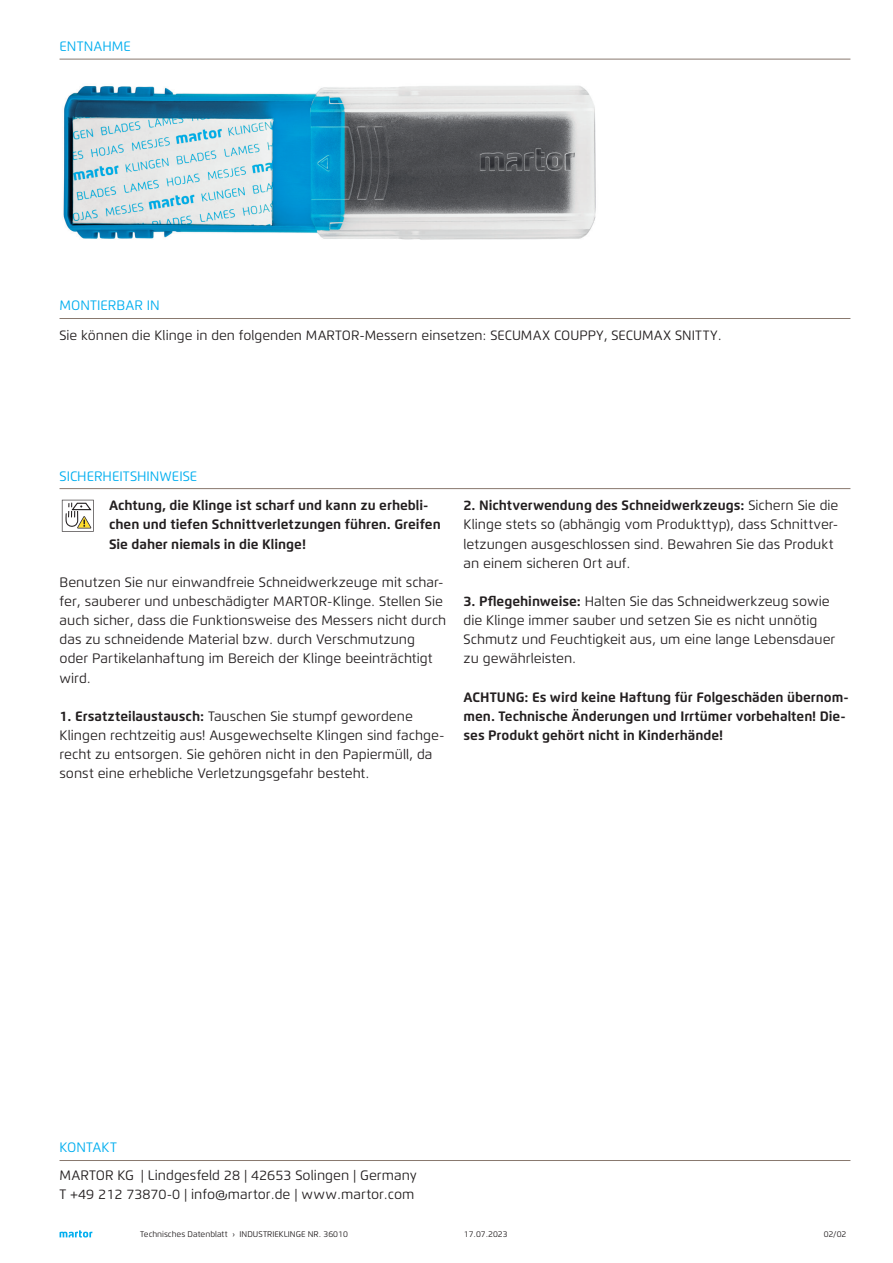
<style>
.page{position:relative;width:893px;height:1263px;background:#fff}
.page>*{position:absolute;margin:0;border:0;box-sizing:border-box;transform-origin:0 0}
.t1{font:13.65px/19.2px "Flexo";color:#231f20}
.t2{font:700 13.65px/19.2px "Flexo";color:#231f20}
.t3{font:13.65px "Flexo";color:#00aeef}
.t4{font:13.5px "Flexo";color:#231f20}
.t5{font:8.25px "Flexo";color:#231f20}
.s1{font-weight:700}
</style>
<div class="page">
<img style="left:63px;top:85px;width:533px;height:155px">
<svg style="left:60px;top:1230px;width:32px;height:7px"></svg>
<hr style="left:60px;top:488px;width:790px;height:1px;background:#89786e">
<hr style="left:60px;top:59px;width:790px;height:1px;background:#89786e">
<hr style="left:60px;top:318px;width:790px;height:1px;background:#89786e">
<hr style="left:60px;top:1160px;width:790px;height:1px;background:#89786e">
<svg style="left:62px;top:500px;width:32px;height:32px"></svg>
<p class="t3" style="left:60px;top:38px;width:73px">ENTNAHME</p>
<p class="t3" style="left:60px;top:297px;width:102px">MONTIERBAR IN</p>
<p class="t4" style="left:60px;top:327px;width:664px">Sie können die Klinge in den folgenden MARTOR-Messern einsetzen: SECUMAX COUPPY, SECUMAX SNITTY.</p>
<p class="t3" style="left:60px;top:467px;width:139px">SICHERHEITSHINWEISE</p>
<p class="t2" style="left:109px;top:496px;width:333px">Achtung, die Klinge ist scharf und kann zu erhebli&shy;chen und tiefen Schnittverletzungen führen. Greifen<br>Sie daher niemals in die Klinge!</p>
<p class="t1" style="left:60px;top:572px;width:388px">Benutzen Sie nur einwandfreie Schneidwerkzeuge mit schar&shy;fer, sauberer und unbeschädigter MARTOR-Klinge. Stellen Sie auch sicher, dass die Funktionsweise des Messers nicht durch das zu schneidende Material bzw. durch Verschmutzung oder Partikelanhaftung im Bereich der Klinge beeinträchtigt wird.</p>
<p class="t1" style="left:60px;top:706px;width:386px"><span class="s1">1. Ersatzteilaustausch:</span> Tauschen Sie stumpf gewordene Klingen rechtzeitig aus! Ausgewechselte Klingen sind fachge&shy;recht zu entsorgen. Sie gehören nicht in den Papiermüll, da sonst eine erhebliche Verletzungsgefahr besteht.</p>
<p class="t1" style="left:463px;top:496px;width:377px"><span class="s1">2. Nichtverwendung des Schneidwerkzeugs:</span> Sichern Sie die Klinge stets so (abhängig vom Produkttyp), dass Schnittver&shy;letzungen ausgeschlossen sind. Bewahren Sie das Produkt an einem sicheren Ort auf.</p>
<p class="t1" style="left:463px;top:592px;width:373px"><span class="s1">3. Pflegehinweise:</span> Halten Sie das Schneidwerkzeug sowie die Klinge immer sauber und setzen Sie es nicht unnötig Schmutz und Feuchtigkeit aus, um eine lange Lebensdauer zu gewährleisten.</p>
<p class="t2" style="left:463px;top:687px;width:387px">ACHTUNG: Es wird keine Haftung für Folgeschäden übernom&shy;men. Technische Änderungen und Irrtümer vorbehalten! Die&shy;ses Produkt gehört nicht in Kinderhände!</p>
<p class="t3" style="left:60px;top:1139px;width:59px">KONTAKT</p>
<p class="t1" style="left:60px;top:1166px;width:359px">MARTOR KG | Lindgesfeld 28 | 42653 Solingen | Germany<br>T +49 212 73870-0 | info@martor.de | www.martor.com</p>
<p class="t5" style="left:140px;top:1229px;width:209px">Technisches Datenblatt › INDUSTRIEKLINGE NR. 36010</p>
<p class="t5" style="left:464px;top:1229px;width:45px">17.07.2023</p>
<p class="t5" style="left:824px;top:1229px;width:24px">02/02</p>
</div>
